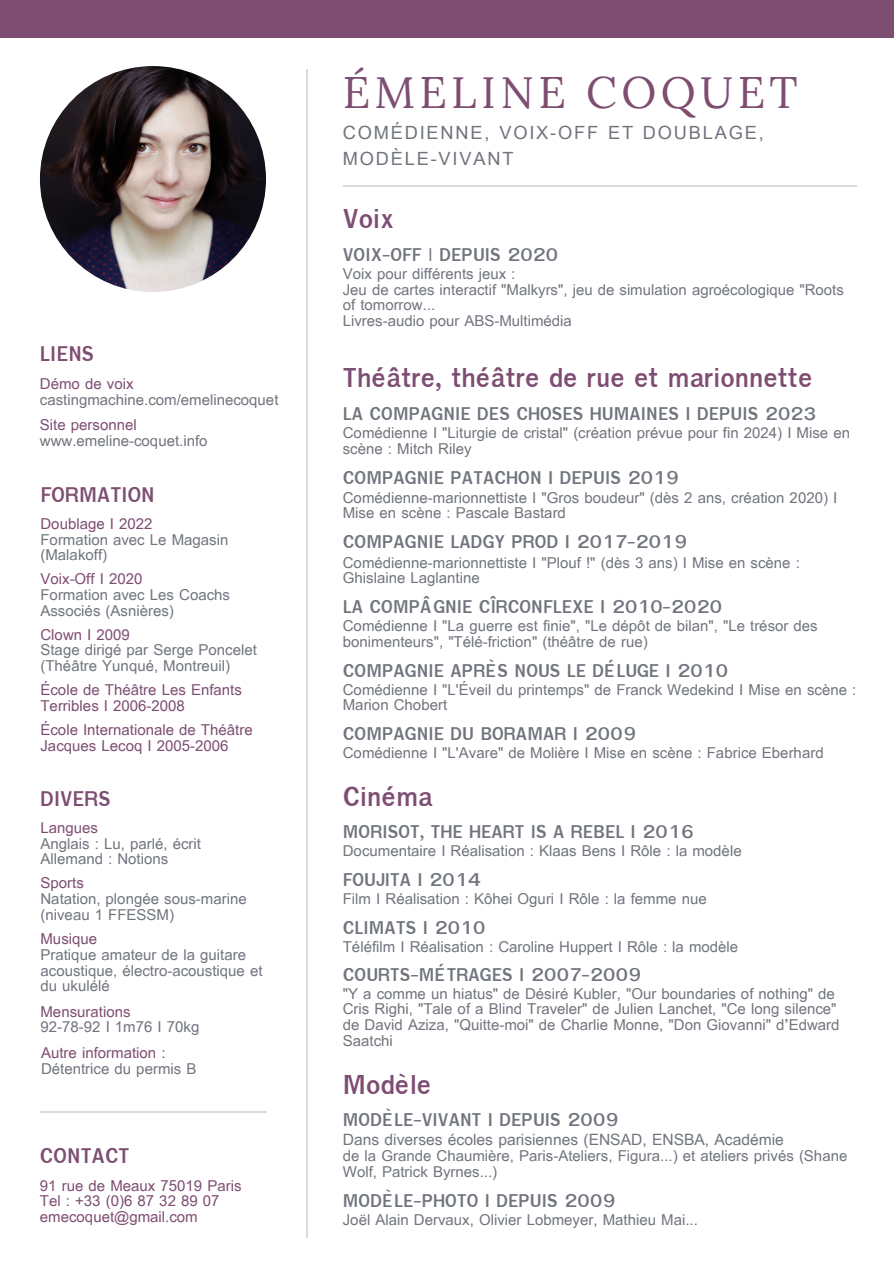
<style>
.page{position:relative;width:894px;height:1264px;background:#fff}
.page>*{position:absolute;margin:0;border:0;box-sizing:border-box;transform-origin:0 0}
.t1{font:44.1px "Lora";letter-spacing:.1em;color:#7e4d72}
.t2{font:700 27px "Garuda";color:#7e4d72}
.t3{font:700 21px "Garuda";color:#7e4d72}
.t4{font:700 18.15px "Garuda";color:#70747d}
.t5{font:18.15px/25px "Garuda";letter-spacing:.1em;color:#70747d}
.t6{font:15.6px "Garuda";color:#70747d}
.t7{font:15px/15.8px "Garuda";color:#70747d}
.t8{font:15px/15.8px "Garuda";color:#7e4d72}
</style>
<div class="page">
<div style="left:0;top:0;width:893px;height:38px;background:#7e4d72"></div>
<hr style="left:306px;top:69px;width:1px;height:1168px;background:#dbdbdb">
<img style="left:40px;top:66px;width:226px;height:226px;border-radius:50%">
<hr style="left:40px;top:1110px;width:226px;height:2px;background:#dbdbdb">
<hr style="left:343px;top:186px;width:513px;height:1px;background:#dbdbdb">
<h3 class="t3" style="left:40px;top:341px;width:56px">LIENS</h3>
<p class="t8" style="left:40px;top:376px;width:95px">Démo de voix</p>
<p class="t7" style="left:40px;top:391px;width:240px">castingmachine.com/emelinecoquet</p>
<p class="t8" style="left:40px;top:417px;width:98px">Site personnel</p>
<p class="t7" style="left:40px;top:432px;width:169px">www.emeline-coquet.info</p>
<h3 class="t3" style="left:40px;top:482px;width:116px">FORMATION</h3>
<p class="t8" style="left:40px;top:515px;width:113px">Doublage I 2022</p>
<p class="t7" style="left:40px;top:531px;width:189px">Formation avec Le Magasin (Malakoff)</p>
<p class="t8" style="left:40px;top:571px;width:103px">Voix-Off I 2020</p>
<p class="t7" style="left:40px;top:587px;width:191px">Formation avec Les Coachs<br>Associés (Asnières)</p>
<p class="t8" style="left:40px;top:626px;width:91px">Clown I 2009</p>
<p class="t7" style="left:40px;top:642px;width:218px">Stage dirigé par Serge Poncelet (Théâtre Yunqué, Montreuil)</p>
<p class="t8" style="left:40px;top:682px;width:203px">École de Théâtre Les Enfants<br>Terribles I 2006-2008</p>
<p class="t8" style="left:40px;top:722px;width:214px">École Internationale de Théâtre<br>Jacques Lecoq I 2005-2006</p>
<h3 class="t3" style="left:40px;top:786px;width:72px">DIVERS</h3>
<p class="t8" style="left:40px;top:819px;width:59px">Langues</p>
<p class="t7" style="left:40px;top:835px;width:162px">Anglais : Lu, parlé, écrit<br>Allemand : Notions</p>
<p class="t8" style="left:40px;top:875px;width:45px">Sports</p>
<p class="t7" style="left:40px;top:891px;width:208px">Natation, plongée sous-marine (niveau 1 FFESSM)</p>
<p class="t8" style="left:40px;top:930px;width:58px">Musique</p>
<p class="t7" style="left:40px;top:946px;width:223px">Pratique amateur de la guitare acoustique, électro-acoustique et du ukulélé</p>
<p class="t8" style="left:40px;top:1003px;width:91px">Mensurations</p>
<p class="t7" style="left:40px;top:1019px;width:160px">92-78-92 I 1m76 I 70kg</p>
<p class="t8" style="left:41px;top:1045px;width:126px">Autre information :</p>
<p class="t7" style="left:41px;top:1060px;width:157px">Détentrice du permis B</p>
<h3 class="t3" style="left:40px;top:1143px;width:91px">CONTACT</h3>
<p class="t8" style="left:40px;top:1177px;width:203px">91 rue de Meaux 75019 Paris<br>Tel : +33 (0)6 87 32 89 07 emecoquet@gmail.com</p>
<h1 class="t1" style="left:343px;top:64px;width:456px">ÉMELINE COQUET</h1>
<p class="t5" style="left:343px;top:121px;width:422px">COMÉDIENNE, VOIX-OFF ET DOUBLAGE,<br>MODÈLE-VIVANT</p>
<h2 class="t2" style="left:343px;top:203px;width:53px">Voix</h2>
<p class="t4" style="left:343px;top:244px;width:217px">VOIX-OFF | DEPUIS 2020</p>
<p class="t7" style="left:343px;top:266px;width:502px">Voix pour différents jeux :<br>Jeu de cartes interactif "Malkyrs", jeu de simulation agroécologique "Roots of tomorrow...<br>Livres-audio pour ABS-Multimédia</p>
<h2 class="t2" style="left:343px;top:362px;width:471px">Théâtre, théâtre de rue et marionnette</h2>
<p class="t4" style="left:343px;top:403px;width:474px">LA COMPAGNIE DES CHOSES HUMAINES I DEPUIS 2023</p>
<p class="t7" style="left:343px;top:425px;width:508px">Comédienne I "Liturgie de cristal" (création prévue pour fin 2024) I Mise en scène : Mitch Riley</p>
<p class="t4" style="left:343px;top:467px;width:337px">COMPAGNIE PATACHON I DEPUIS 2019</p>
<p class="t7" style="left:343px;top:489px;width:496px">Comédienne-marionnettiste I "Gros boudeur" (dès 2 ans, création 2020) I<br>Mise en scène : Pascale Bastard</p>
<p class="t4" style="left:343px;top:531px;width:345px">COMPAGNIE LADGY PROD I 2017-2019</p>
<p class="t7" style="left:343px;top:554px;width:458px">Comédienne-marionnettiste I "Plouf !" (dès 3 ans) I Mise en scène :<br>Ghislaine Laglantine</p>
<p class="t4" style="left:343px;top:596px;width:380px">LA COMPÂGNIE CÎRCONFLEXE I 2010-2020</p>
<p class="t7" style="left:343px;top:618px;width:476px">Comédienne I "La guerre est finie", "Le dépôt de bilan", "Le trésor des bonimenteurs", "Télé-friction" (théâtre de rue)</p>
<p class="t4" style="left:343px;top:659px;width:386px">COMPAGNIE APRÈS NOUS LE DÉLUGE I 2010</p>
<p class="t7" style="left:343px;top:681px;width:515px">Comédienne I "L'Éveil du printemps" de Franck Wedekind I Mise en scène :<br>Marion Chobert</p>
<p class="t4" style="left:343px;top:723px;width:294px">COMPAGNIE DU BORAMAR I 2009</p>
<p class="t7" style="left:343px;top:745px;width:482px">Comédienne I "L'Avare" de Molière I Mise en scène : Fabrice Eberhard</p>
<h2 class="t2" style="left:343px;top:780px;width:91px">Cinéma</h2>
<p class="t7" style="left:343px;top:843px;width:400px">Documentaire I Réalisation : Klaas Bens I Rôle : la modèle</p>
<p class="t4" style="left:343px;top:821px;width:352px">MORISOT, THE HEART IS A REBEL I 2016</p>
<p class="t4" style="left:343px;top:869px;width:139px">FOUJITA I 2014</p>
<p class="t7" style="left:343px;top:891px;width:365px">Film I Réalisation : Kôhei Oguri I Rôle : la femme nue</p>
<p class="t4" style="left:343px;top:916px;width:144px">CLIMATS I 2010</p>
<p class="t7" style="left:343px;top:938px;width:397px">Téléfilm I Réalisation : Caroline Huppert I Rôle : la modèle</p>
<p class="t4" style="left:343px;top:963px;width:299px">COURTS-MÉTRAGES I 2007-2009</p>
<p class="t7" style="left:343px;top:985px;width:498px">"Y a comme un hiatus" de Désiré Kubler, "Our boundaries of nothing" de Cris Righi, "Tale of a Blind Traveler" de Julien Lanchet, "Ce long silence" de David Aziza, "Quitte-moi" de Charlie Monne, "Don Giovanni" d’Edward Saatchi</p>
<h2 class="t2" style="left:343px;top:1068px;width:90px">Modèle</h2>
<p class="t6" style="left:343px;top:1129px;width:442px">Dans diverses écoles parisiennes (ENSAD, ENSBA, Académie</p>
<p class="t7" style="left:343px;top:1148px;width:506px">de la Grande Chaumière, Paris-Ateliers, Figura...) et ateliers privés (Shane<br>Wolf, Patrick Byrnes...)</p>
<p class="t4" style="left:343px;top:1109px;width:276px">MODÈLE-VIVANT I DEPUIS 2009</p>
<p class="t4" style="left:343px;top:1189px;width:273px">MODÈLE-PHOTO I DEPUIS 2009</p>
<p class="t7" style="left:343px;top:1211px;width:356px">Joël Alain Dervaux, Olivier Lobmeyer, Mathieu Mai...</p>
</div>
